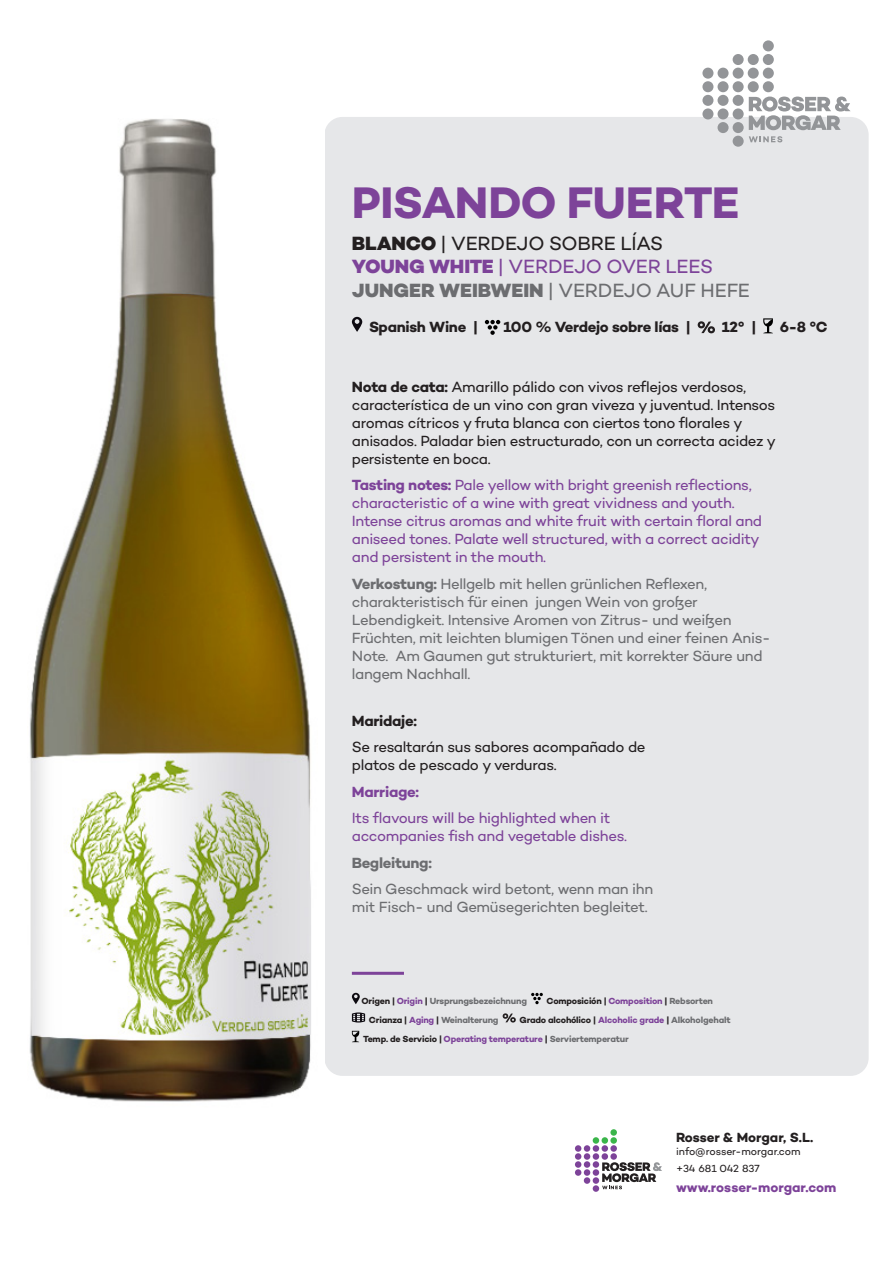
<style>
.page{position:relative;width:893px;height:1263px;background:#fff}
.page>*{position:absolute;margin:0;border:0;box-sizing:border-box;transform-origin:0 0}
.Nombre_vino{font:700 45px "Campton";letter-spacing:-.01em;color:#7d4399}
.Subtit_Variedad{font:19.5px "Campton";letter-spacing:-.01em;color:#6c6d70}
.Subtit_Variedad-2{font:19.5px "Campton";letter-spacing:-.015em;color:#7d4399}
.Subtit_Variedad-3{font:19.5px "Campton";letter-spacing:-.015em;color:#231f20}
.Cuerpo_texto_aleman{font:15px/18px "Campton";letter-spacing:-.02em;color:#6c6d70}
.Cuerpo_texto_ingles{font:15px/18px "Campton";letter-spacing:-.02em;color:#7d4399}
.Cuerpo_texto{font:15px/18px "Campton";letter-spacing:-.025em;color:#231f20}
.datos_Ficha_tecnica{font:700 15px "Campton";letter-spacing:-.02em;color:#231f20}
.Cuerpo_texto_aleman-2{font:700 15px "Campton";letter-spacing:-.02em;color:#6c6d70}
.Cuerpo_texto-2{font:700 15px "Campton";letter-spacing:-.02em;color:#231f20}
.Cuerpo_texto_ingles-2{font:700 15px "Campton";letter-spacing:-.02em;color:#7d4399}
.t1{font:700 13.5px "Campton";color:#7d4399}
.t2{font:700 13.5px "Campton";color:#231f20}
.t3{font:10.5px/16.8px "Campton";letter-spacing:-.01em;color:#231f20}
.t4{font:700 9px/19.6px "Campton";letter-spacing:-.02em;color:#231f20}
.t5{font:700 9px "Campton";letter-spacing:-.02em;color:#6c6d70}
.s1{font-weight:800}
.s2{font-weight:700}
.s3{color:#231f20}
.s4{color:#7d4399}
.s5{color:#6c6d70}
</style>
<div class="page">
<div style="left:324px;top:117px;width:545px;height:959px;background:#e6e7e9;border-radius:18px"></div>
<img style="left:29px;top:119px;width:282px;height:983px">
<svg style="left:749px;top:136px;width:33px;height:6px"></svg>
<svg style="left:749px;top:97px;width:102px;height:33px"></svg>
<div style="left:733px;top:95px;width:11px;height:11px;background:#939598;border-radius:50%"></div>
<div style="left:733px;top:108px;width:11px;height:11px;background:#939598;border-radius:50%"></div>
<div style="left:733px;top:122px;width:11px;height:11px;background:#939598;border-radius:50%"></div>
<div style="left:733px;top:136px;width:11px;height:11px;background:#939598;border-radius:50%"></div>
<div style="left:717px;top:95px;width:12px;height:11px;background:#939598;border-radius:50%"></div>
<div style="left:717px;top:108px;width:12px;height:11px;background:#939598;border-radius:50%"></div>
<div style="left:717px;top:122px;width:12px;height:11px;background:#939598;border-radius:50%"></div>
<div style="left:702px;top:95px;width:11px;height:11px;background:#939598;border-radius:50%"></div>
<div style="left:702px;top:108px;width:11px;height:11px;background:#939598;border-radius:50%"></div>
<div style="left:763px;top:81px;width:11px;height:11px;background:#939598;border-radius:50%"></div>
<div style="left:748px;top:81px;width:11px;height:11px;background:#939598;border-radius:50%"></div>
<div style="left:733px;top:81px;width:11px;height:11px;background:#939598;border-radius:50%"></div>
<div style="left:717px;top:81px;width:12px;height:11px;background:#939598;border-radius:50%"></div>
<div style="left:702px;top:81px;width:11px;height:11px;background:#939598;border-radius:50%"></div>
<div style="left:763px;top:68px;width:11px;height:11px;background:#939598;border-radius:50%"></div>
<div style="left:748px;top:68px;width:11px;height:11px;background:#939598;border-radius:50%"></div>
<div style="left:733px;top:68px;width:11px;height:11px;background:#939598;border-radius:50%"></div>
<div style="left:733px;top:54px;width:11px;height:11px;background:#939598;border-radius:50%"></div>
<div style="left:748px;top:54px;width:11px;height:11px;background:#939598;border-radius:50%"></div>
<div style="left:763px;top:54px;width:11px;height:11px;background:#939598;border-radius:50%"></div>
<div style="left:763px;top:40px;width:11px;height:11px;background:#939598;border-radius:50%"></div>
<div style="left:717px;top:68px;width:12px;height:11px;background:#939598;border-radius:50%"></div>
<div style="left:702px;top:68px;width:11px;height:11px;background:#939598;border-radius:50%"></div>
<hr style="left:352px;top:972px;width:52px;height:3px;background:#7d4399">
<svg style="left:352px;top:993px;width:8px;height:11px"></svg>
<svg style="left:531px;top:993px;width:12px;height:11px"></svg>
<svg style="left:352px;top:1012px;width:13px;height:10px"></svg>
<svg style="left:503px;top:1013px;width:13px;height:9px"></svg>
<svg style="left:352px;top:1031px;width:7px;height:11px"></svg>
<svg style="left:602px;top:1162px;width:60px;height:27px"></svg>
<div style="left:593px;top:1161px;width:6px;height:7px;background:#7d4399;border-radius:50%"></div>
<div style="left:593px;top:1169px;width:6px;height:7px;background:#7d4399;border-radius:50%"></div>
<div style="left:593px;top:1177px;width:6px;height:7px;background:#7d4399;border-radius:50%"></div>
<div style="left:593px;top:1185px;width:6px;height:7px;background:#7d4399;border-radius:50%"></div>
<div style="left:584px;top:1161px;width:6px;height:7px;background:#7d4399;border-radius:50%"></div>
<div style="left:584px;top:1169px;width:6px;height:7px;background:#7d4399;border-radius:50%"></div>
<div style="left:584px;top:1177px;width:6px;height:7px;background:#7d4399;border-radius:50%"></div>
<div style="left:575px;top:1161px;width:6px;height:7px;background:#7d4399;border-radius:50%"></div>
<div style="left:575px;top:1169px;width:6px;height:7px;background:#7d4399;border-radius:50%"></div>
<div style="left:610px;top:1153px;width:7px;height:7px;background:#7d4399;border-radius:50%"></div>
<div style="left:602px;top:1153px;width:6px;height:7px;background:#7d4399;border-radius:50%"></div>
<div style="left:593px;top:1153px;width:6px;height:7px;background:#7d4399;border-radius:50%"></div>
<div style="left:584px;top:1153px;width:6px;height:7px;background:#7d4399;border-radius:50%"></div>
<div style="left:575px;top:1153px;width:6px;height:7px;background:#7d4399;border-radius:50%"></div>
<div style="left:610px;top:1145px;width:7px;height:7px;background:#7d4399;border-radius:50%"></div>
<div style="left:602px;top:1145px;width:6px;height:7px;background:#7d4399;border-radius:50%"></div>
<div style="left:593px;top:1145px;width:6px;height:7px;background:#7d4399;border-radius:50%"></div>
<div style="left:593px;top:1137px;width:6px;height:7px;background:#3ab54a;border-radius:50%"></div>
<div style="left:602px;top:1137px;width:6px;height:7px;background:#3ab54a;border-radius:50%"></div>
<div style="left:610px;top:1137px;width:7px;height:7px;background:#3ab54a;border-radius:50%"></div>
<div style="left:610px;top:1129px;width:7px;height:7px;background:#3ab54a;border-radius:50%"></div>
<div style="left:584px;top:1145px;width:6px;height:7px;background:#7d4399;border-radius:50%"></div>
<div style="left:575px;top:1145px;width:6px;height:7px;background:#7d4399;border-radius:50%"></div>
<svg style="left:352px;top:317px;width:10px;height:15px"></svg>
<svg style="left:485px;top:320px;width:15px;height:15px"></svg>
<svg style="left:698px;top:321px;width:17px;height:12px"></svg>
<svg style="left:763px;top:318px;width:10px;height:15px"></svg>
<p class="Nombre_vino" style="left:352px;top:174px;width:389px">PISANDO FUERTE</p>
<p class="Subtit_Variedad-3" style="left:352px;top:231px;width:313px"><span class="s1">BLANCO</span> | VERDEJO SOBRE LÍAS</p>
<p class="Subtit_Variedad-2" style="left:352px;top:255px;width:363px"><span class="s1">YOUNG WHITE</span> | VERDEJO OVER LEES</p>
<p class="Subtit_Variedad" style="left:352px;top:278px;width:400px"><span class="s1">JUNGER WEIBWEIN</span> | VERDEJO AUF HEFE</p>
<p class="datos_Ficha_tecnica" style="left:369px;top:317px;width:110px">Spanish Wine |</p>
<p class="datos_Ficha_tecnica" style="left:504px;top:317px;width:189px">100 % Verdejo sobre lías |</p>
<p class="datos_Ficha_tecnica" style="left:722px;top:317px;width:36px">12° |</p>
<p class="datos_Ficha_tecnica" style="left:780px;top:317px;width:49px">6-8 °C</p>
<p class="Cuerpo_texto" style="left:352px;top:377px;width:426px"><span class="s2">Nota de cata:</span> Amarillo pálido con vivos reflejos verdosos, característica de un vino con gran viveza y juventud. Intensos aromas cítricos y fruta blanca con ciertos tono florales y anisados. Paladar bien estructurado, con un correcta acidez y persistente en boca.</p>
<p class="Cuerpo_texto_ingles" style="left:352px;top:476px;width:412px"><span class="s2">Tasting notes:</span> Pale yellow with bright greenish reflections, characteristic of a wine with great vividness and youth.<br>Intense citrus aromas and white fruit with certain floral and aniseed tones. Palate well structured, with a correct acidity and persistent in the mouth.</p>
<p class="Cuerpo_texto_aleman" style="left:352px;top:574px;width:420px"><span class="s2">Verkostung:</span> Hellgelb mit hellen grünlichen Reflexen, charakteristisch für einen jungen Wein von großer Lebendigkeit. Intensive Aromen von Zitrus- und weißen Früchten, mit leichten blumigen Tönen und einer feinen Anis-Note. Am Gaumen gut strukturiert, mit korrekter Säure und langem Nachhall.</p>
<p class="Cuerpo_texto-2" style="left:352px;top:711px;width:67px">Maridaje:</p>
<p class="Cuerpo_texto" style="left:352px;top:738px;width:295px">Se resaltarán sus sabores acompañado de platos de pescado y verduras.</p>
<p class="Cuerpo_texto_ingles-2" style="left:352px;top:782px;width:69px">Marriage:</p>
<p class="Cuerpo_texto_ingles" style="left:352px;top:809px;width:277px">Its flavours will be highlighted when it accompanies fish and vegetable dishes.</p>
<p class="Cuerpo_texto_aleman-2" style="left:352px;top:853px;width:81px">Begleitung:</p>
<p class="Cuerpo_texto_aleman" style="left:352px;top:880px;width:303px">Sein Geschmack wird betont, wenn man ihn mit Fisch- und Gemüsegerichten begleitet.</p>
<p class="t5" style="left:361px;top:995px;width:167px"><span class="s3">Origen |</span> <span class="s4">Origin</span> <span class="s3">|</span> Ursprungsbezeichnung</p>
<p class="t4" style="left:547px;top:991px;width:168px">Composición | <span class="s4">Composition</span> | <span class="s5">Rebsorten</span></p>
<p class="t5" style="left:369px;top:1014px;width:131px"><span class="s3">Crianza |</span> <span class="s4">Aging</span> <span class="s3">|</span> Weinalterung</p>
<p class="t4" style="left:363px;top:1009px;width:369px;text-indent:156px">Grado alcohólico | <span class="s4">Alcoholic grade</span> | <span class="s5">Alkoholgehalt<br></span>Temp. de Servicio | <span class="s4">Operating temperature</span> | <span class="s5">Serviertemperatur</span></p>
<p class="t2" style="left:676px;top:1129px;width:139px">Rosser &amp; Morgar, S.L.</p>
<p class="t3" style="left:676px;top:1142px;width:126px">info@rosser-morgar.com +34 681 042 837</p>
<p class="t1" style="left:676px;top:1179px;width:162px">www.rosser-morgar.com</p>
</div>
